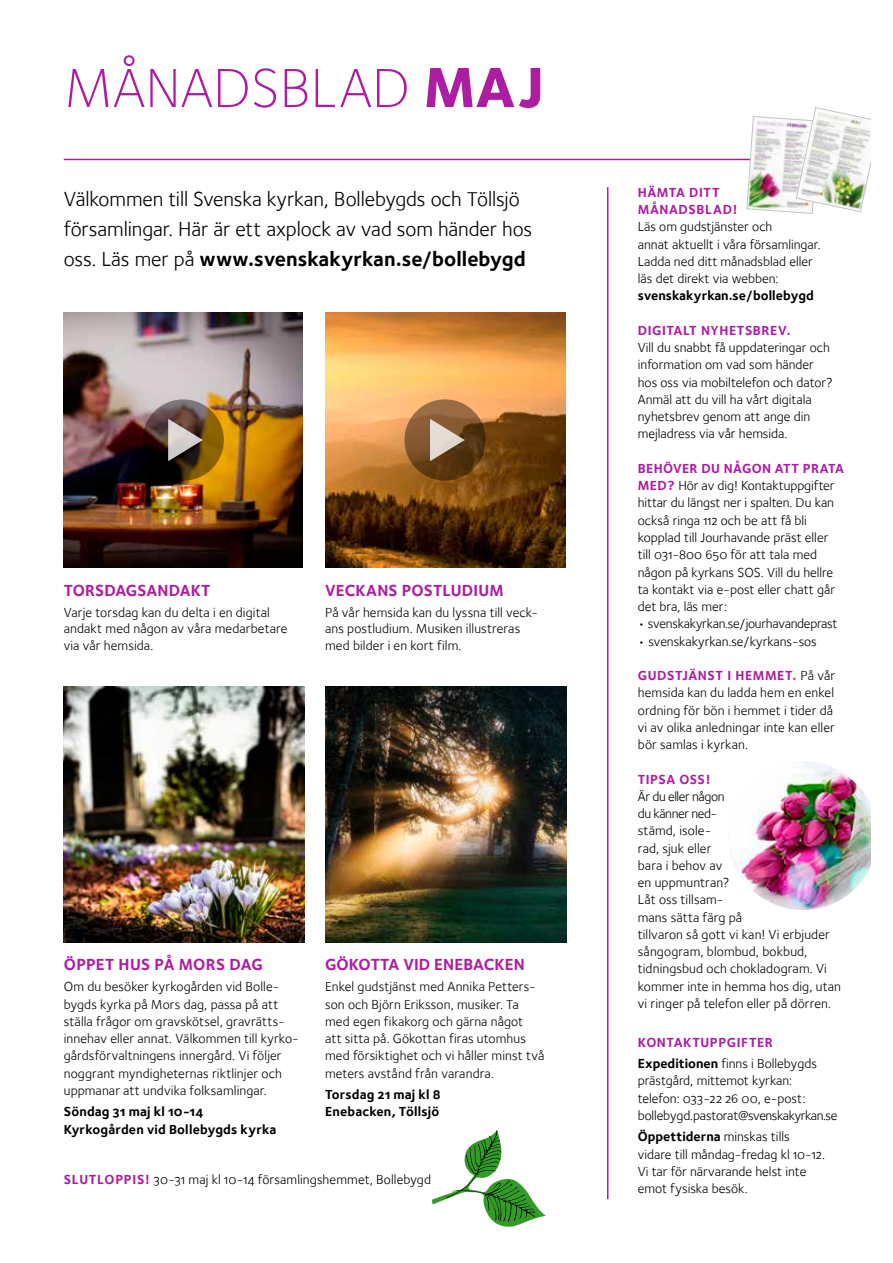
<style>
.page{position:relative;width:893px;height:1263px;background:#fff}
.page>*{position:absolute;margin:0;border:0;box-sizing:border-box;transform-origin:0 0}
.t1{font:300 57px "Foundry Sterling";color:#ad1da2}
.t2{font:21px/30px "Foundry Sterling Book OSF";letter-spacing:-.005em;color:#000}
.t3{font:21px "Foundry Sterling Bold OSF";color:#000}
.t4{font:700 16.5px "Foundry Sterling";letter-spacing:.005em;color:#ad1da2}
.t5{font:13.5px/17.2px "Foundry Sterling Book OSF";color:#000}
.t6{font:13.5px/17.2px "Foundry Sterling Bold OSF";letter-spacing:.01em;color:#000}
.t7{font:700 13.5px/17.2px "Foundry Sterling";letter-spacing:.04em;color:#ad1da2}
.t8{font:13.5px "Foundry Sterling Book OSF";letter-spacing:-.02em;color:#000}
.t9{font:700 13.5px "Foundry Sterling";letter-spacing:.02em;color:#ad1da2}
.s1{font-weight:800;font-size:58.5px}
.s2{font-family:"Foundry Sterling Book OSF"}
.s3{font-family:"Foundry Sterling";font-weight:700;color:#ad1da2}
.s4{font-family:"Foundry Sterling Book OSF";font-weight:400;color:#000}
.s5{font-family:"Foundry Sterling Bold OSF"}
</style>
<div class="page">
<hr style="left:64px;top:159px;width:764px;height:1px;background:#ad1da2">
<hr style="left:607px;top:187px;width:1px;height:1012px;background:#ad1da2">
<img style="left:746px;top:107px;width:125px;height:107px">
<img style="left:64px;top:687px;width:241px;height:255px">
<img style="left:325px;top:687px;width:241px;height:255px">
<img style="left:728px;top:761px;width:149px;height:149px;border-radius:74px">
<img style="left:325px;top:312px;width:240px;height:256px">
<img style="left:64px;top:312px;width:239px;height:256px">
<svg style="left:404px;top:399px;width:82px;height:82px;background:#744e26"></svg>
<svg style="left:430px;top:419px;width:35px;height:42px"></svg>
<svg style="left:143px;top:399px;width:81px;height:82px;background:#58401f"></svg>
<svg style="left:168px;top:419px;width:35px;height:42px"></svg>
<svg style="left:432px;top:1130px;width:114px;height:97px"></svg>
<div style="left:872px;top:0;width:21px;height:1263px;background:#fff"></div>
<h1 class="t1" style="left:64px;top:55px;width:481px">MÅNADSBLAD <span class="s1">MAJ</span></h1>
<h2 class="t2" style="left:64px;top:184px;width:470px">Välkommen till Svenska kyrkan, Bollebygds och Töllsjö församlingar. Här är ett axplock av vad som händer hos</h2>
<h2 class="t3" style="left:64px;top:246px;width:463px"><span class="s2">oss. Läs mer på</span> www.svenskakyrkan.se/bollebygd</h2>
<p class="t4" style="left:64px;top:580px;width:148px">TORSDAGSANDAKT</p>
<p class="t5" style="left:64px;top:604px;width:225px;line-height:16.8px">Varje torsdag kan du delta i en digital andakt med någon av våra medarbetare via vår hemsida.</p>
<p class="t4" style="left:325px;top:580px;width:180px">VECKANS POSTLUDIUM</p>
<p class="t5" style="left:325px;top:604px;width:215px;line-height:16.5px">På vår hemsida kan du lyssna till veck&shy;ans postludium. Musiken illustreras med bilder i en kort film.</p>
<p class="t4" style="left:64px;top:954px;width:201px">ÖPPET HUS PÅ MORS DAG</p>
<p class="t5" style="left:64px;top:978px;width:234px">Om du besöker kyrkogården vid Bolle&shy;bygds kyrka på Mors dag, passa på att ställa frågor om gravskötsel, gravrätts&shy;innehav eller annat. Välkommen till kyrko&shy;gårdsförvaltningens innergård. Vi följer noggrant myndigheternas riktlinjer och uppmanar att undvika folksamlingar.</p>
<p class="t6" style="left:64px;top:1103px;width:214px">Söndag 31 maj kl 10-14<br>Kyrkogården vid Bollebygds kyrka</p>
<p class="t4" style="left:325px;top:954px;width:201px">GÖKOTTA VID ENEBACKEN</p>
<p class="t5" style="left:325px;top:978px;width:221px">Enkel gudstjänst med Annika Petters&shy;son och Björn Eriksson, musiker. Ta med egen fikakorg och gärna något<br>att sitta på. Gökottan firas utomhus med försiktighet och vi håller minst två meters avstånd från varandra.</p>
<p class="t6" style="left:325px;top:1086px;width:117px">Torsdag 21 maj kl 8<br>Enebacken, Töllsjö</p>
<p class="t5" style="left:64px;top:1170px;width:369px"><span class="s3">SLUTLOPPIS!</span> 30-31 maj kl 10-14 församlingshemmet, Bollebygd</p>
<p class="t7" style="left:638px;top:184px;width:101px">HÄMTA DITT<br>MÅNADSBLAD!</p>
<p class="t5" style="left:638px;top:218px;width:184px">Läs om gudstjänster och<br>annat aktuellt i våra församlingar.<br>Ladda ned ditt månadsblad eller läs det direkt via webben:</p>
<p class="t6" style="left:638px;top:287px;width:178px">svenskakyrkan.se/bollebygd</p>
<p class="t7" style="left:638px;top:322px;width:154px">DIGITALT NYHETSBREV.</p>
<p class="t5" style="left:638px;top:339px;width:197px">Vill du snabbt få uppdateringar och information om vad som händer hos oss via mobiltelefon och dator?<br>Anmäl att du vill ha vårt digitala nyhetsbrev genom att ange din mejladress via vår hemsida.</p>
<p class="t9" style="left:638px;top:460px;width:208px">BEHÖVER DU NÅGON ATT PRATA</p>
<p class="t5" style="left:638px;top:477px;width:199px"><span class="s3">MED?</span> Hör av dig! Kontaktuppgifter hittar du längst ner i spalten. Du kan också ringa 112 och be att få bli kopplad till Jourhavande präst eller till 031-800 650 för att tala med någon på kyrkans SOS. Vill du hellre ta kontakt via e-post eller chatt går det bra, läs mer:</p>
<p class="t8" style="left:638px;top:616px;width:201px">• svenskakyrkan.se/jourhavandeprast</p>
<p class="t5" style="left:638px;top:632px;width:181px">• svenskakyrkan.se/kyrkans-sos</p>
<p class="t7" style="left:638px;top:667px;width:199px">GUDSTJÄNST I HEMMET. <span class="s4">På vår</span></p>
<p class="t5" style="left:638px;top:684px;width:198px">hemsida kan du ladda hem en enkel ordning för bön i hemmet i tider då vi av olika anledningar inte kan eller bör samlas i kyrkan.</p>
<p class="t7" style="left:638px;top:770px;width:74px">TIPSA OSS!</p>
<p class="t5" style="left:638px;top:788px;width:205px">Är du eller någon<br>du känner ned-<br>stämd, isole-<br>rad, sjuk eller<br>bara i behov av<br>en uppmuntran?<br>Låt oss tillsam-<br>mans sätta färg på<br>tillvaron så gott vi kan! Vi erbjuder sångogram, blombud, bokbud, tidningsbud och chokladogram. Vi kommer inte in hemma hos dig, utan vi ringer på telefon eller på dörren.</p>
<p class="t7" style="left:638px;top:1033px;width:137px">KONTAKTUPPGIFTER</p>
<p class="t5" style="left:638px;top:1055px;width:201px"><span class="s5">Expeditionen</span> finns i Bollebygds prästgård, mittemot kyrkan: telefon: 033-22 26 00, e-post: bollebygd.pastorat@svenskakyrkan.se</p>
<p class="t6" style="left:638px;top:1128px;width:153px">Öppettiderna <span class="s2">minskas tills</span></p>
<p class="t5" style="left:638px;top:1145px;width:189px">vidare till måndag-fredag kl 10-12.<br>Vi tar för närvarande helst inte emot fysiska besök.</p>
</div>
